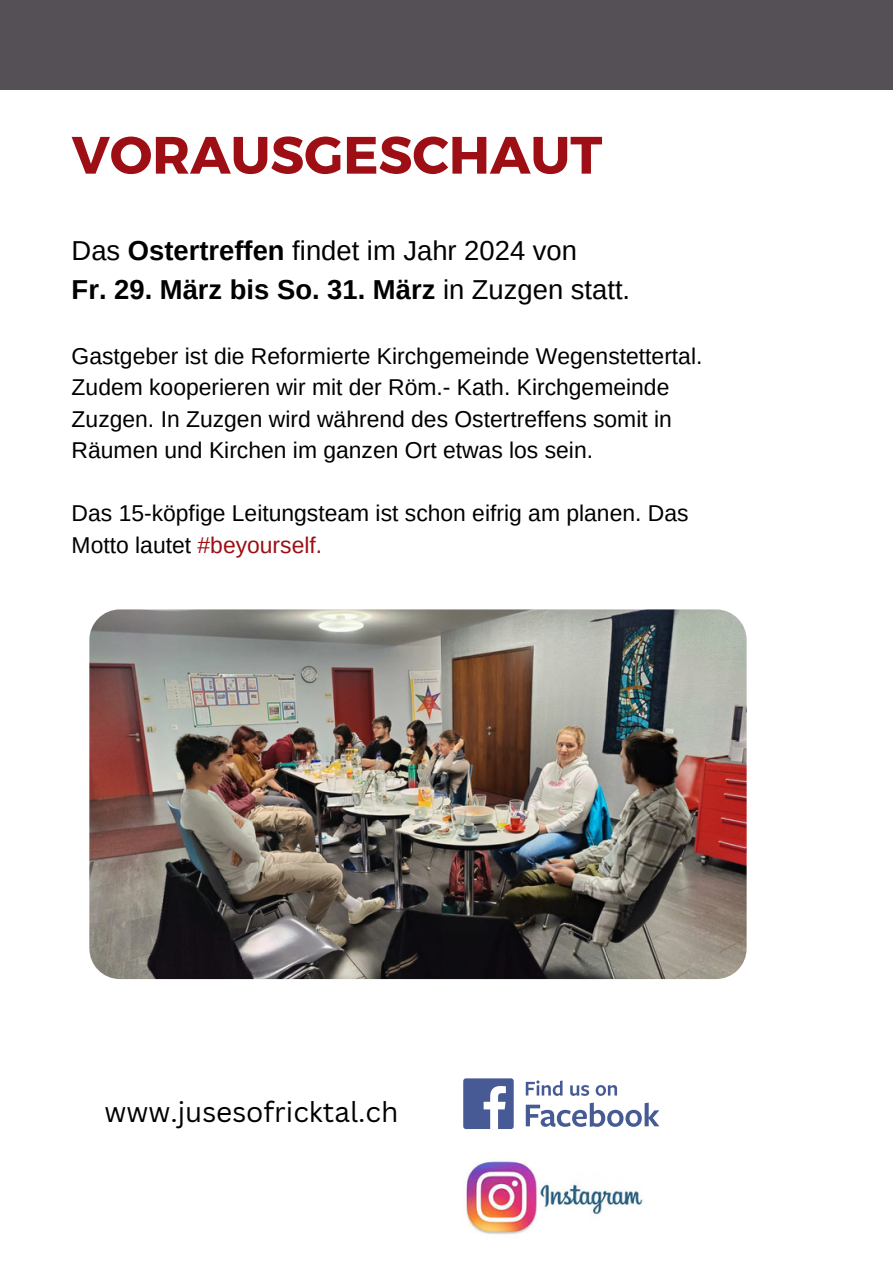
<style>
.page{position:relative;width:893px;height:1264px;background:#fff}
.page>*{position:absolute;margin:0;border:0;box-sizing:border-box;transform-origin:0 0}
.t1{font:700 52.5px "Montserrat";color:#9d0f14}
.t2{font:27.9px "Canva Sans";color:#000}
.t3{font:700 27.3px "Arimo";color:#000}
.t4{font:27.3px "Arimo";color:#000}
.t5{font:22.8px/31.5px "Arimo";color:#000}
.s1{font-weight:700}
.s2{font-weight:400}
.s3{color:#9d0f14}
</style>
<div class="page">
<div style="left:0;top:0;width:892px;height:89px;background:#545056"></div>
<img style="left:89px;top:609px;width:657px;height:370px;border-radius:31px">
<img style="left:466px;top:1161px;width:177px;height:73px">
<svg style="left:525px;top:1080px;width:92px;height:15px"></svg>
<svg style="left:525px;top:1102px;width:134px;height:24px"></svg>
<svg style="left:463px;top:1078px;width:50px;height:50px"></svg>
<p class="t1" style="left:72px;top:121px;width:532px">VORAUSGESCHAUT</p>
<p class="t4" style="left:72px;top:235px;width:507px">Das <span class="s1">Ostertreffen</span> findet im Jahr 2024 von</p>
<p class="t3" style="left:72px;top:274px;width:560px">Fr. 29. März bis So. 31. März <span class="s2">in Zuzgen statt.</span></p>
<p class="t5" style="left:72px;top:340px;width:632px">Gastgeber ist die Reformierte Kirchgemeinde Wegenstettertal.<br>Zudem kooperieren wir mit der Röm.- Kath. Kirchgemeinde Zuzgen. In Zuzgen wird während des Ostertreffens somit in Räumen und Kirchen im ganzen Ort etwas los sein.</p>
<p class="t5" style="left:72px;top:498px;width:618px">Das 15-köpfige Leitungsteam ist schon eifrig am planen. Das<br>Motto lautet <span class="s3">#beyourself.</span></p>
<p class="t2" style="left:104px;top:1092px;width:295px">www.jusesofricktal.ch</p>
</div>
